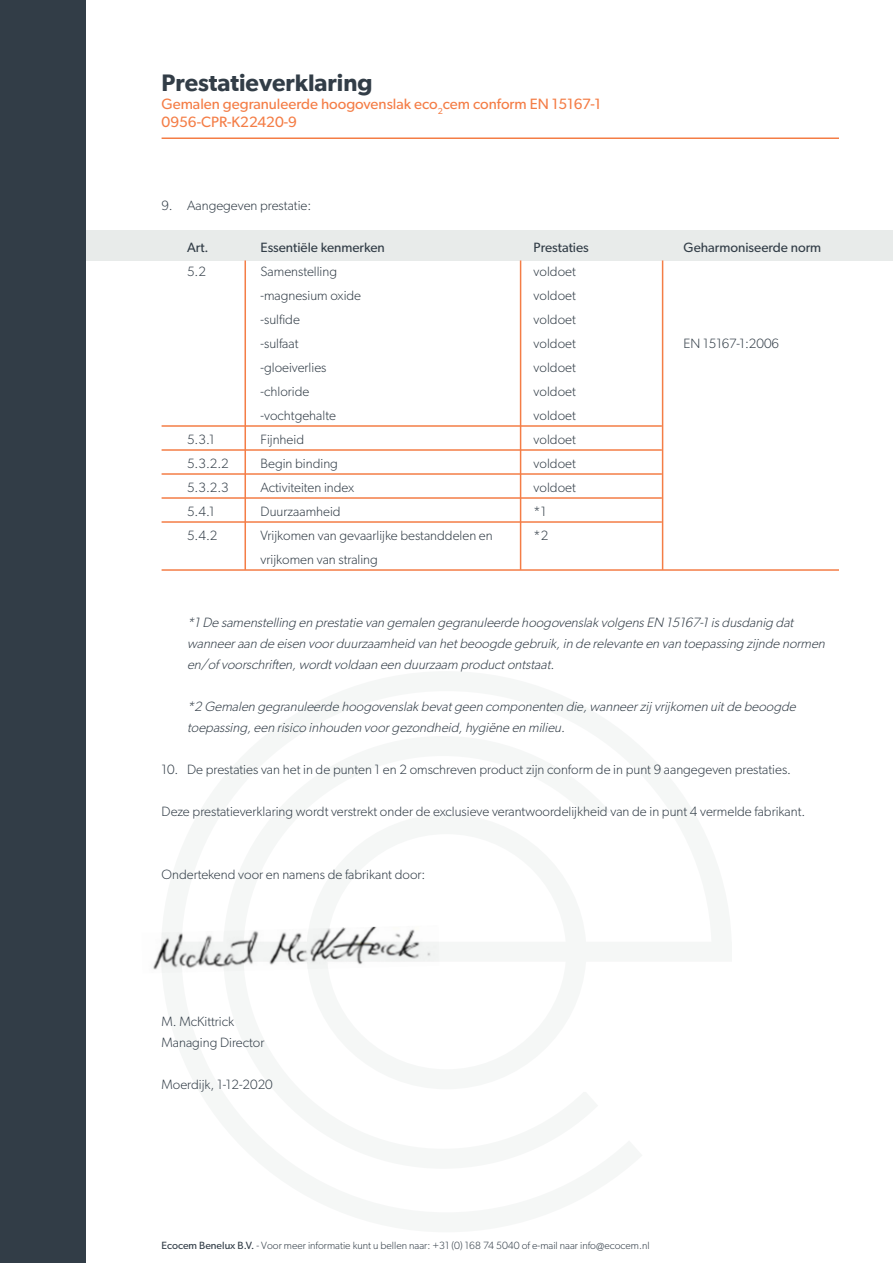
<style>
.page{position:relative;width:893px;height:1263px;background:#fff}
.page>*{position:absolute;margin:0;border:0;box-sizing:border-box;transform-origin:0 0}
.t1{font:600 24px "Gibson";color:#323d47}
.t2{font:15px "Gibson";color:#f47d46}
.t3{font:300 13.5px "Gibson";color:#323d47}
.t4{font:italic 300 13.5px/21px "Gibson";color:#323d47}
.t5{font:13.5px "Gibson";color:#323d47}
.t6{font:300 10.5px "Gibson";color:#323d47}
.s1{font-weight:400}
</style>
<div class="page">
<div style="left:85px;top:230px;width:808px;height:30px;background:#e8ebea"></div>
<img style="left:153px;top:926px;width:286px;height:47px">
<div style="left:0;top:0;width:85px;height:1263px;background:#323d47"></div>
<hr style="left:162px;top:137px;width:677px;height:2px;background:#f47d46">
<hr style="left:162px;top:425px;width:500px;height:2px;background:#f47d46">
<hr style="left:162px;top:449px;width:500px;height:2px;background:#f47d46">
<hr style="left:162px;top:473px;width:500px;height:2px;background:#f47d46">
<hr style="left:162px;top:497px;width:500px;height:2px;background:#f47d46">
<hr style="left:162px;top:521px;width:500px;height:2px;background:#f47d46">
<hr style="left:162px;top:569px;width:677px;height:2px;background:#f47d46">
<hr style="left:662px;top:260px;width:1px;height:310px;background:#f47d46">
<hr style="left:520px;top:260px;width:1px;height:310px;background:#f47d46">
<hr style="left:244px;top:260px;width:2px;height:310px;background:#f47d46">
<p class="t1" style="left:162px;top:69px;width:212px">Prestatieverklaring</p>
<p class="t2" style="left:162px;top:95px;width:441px">Gemalen gegranuleerde hoogovenslak eco<sub>2</sub>cem conform EN 15167-1</p>
<p class="t2" style="left:162px;top:113px;width:137px">0956-CPR-K22420-9</p>
<p class="t3" style="left:162px;top:197px;width:151px">9. Aangegeven prestatie:</p>
<p class="t5" style="left:187px;top:239px;width:23px">Art.</p>
<p class="t5" style="left:261px;top:239px;width:126px">Essentiële kenmerken</p>
<p class="t5" style="left:534px;top:239px;width:57px">Prestaties</p>
<p class="t5" style="left:684px;top:239px;width:139px">Geharmoniseerde norm</p>
<p class="t3" style="left:187px;top:263px;width:20px">5.2</p>
<p class="t3" style="left:261px;top:263px;width:78px">Samenstelling</p>
<p class="t3" style="left:534px;top:263px;width:44px">voldoet</p>
<p class="t3" style="left:261px;top:287px;width:102px">-magnesium oxide</p>
<p class="t3" style="left:534px;top:287px;width:44px">voldoet</p>
<p class="t3" style="left:261px;top:311px;width:41px">-sulfide</p>
<p class="t3" style="left:534px;top:311px;width:44px">voldoet</p>
<p class="t3" style="left:261px;top:335px;width:39px">-sulfaat</p>
<p class="t3" style="left:534px;top:335px;width:44px">voldoet</p>
<p class="t3" style="left:684px;top:335px;width:97px">EN 15167-1:2006</p>
<p class="t3" style="left:261px;top:359px;width:67px">-gloeiverlies</p>
<p class="t3" style="left:534px;top:359px;width:44px">voldoet</p>
<p class="t3" style="left:261px;top:383px;width:50px">-chloride</p>
<p class="t3" style="left:534px;top:383px;width:44px">voldoet</p>
<p class="t3" style="left:261px;top:407px;width:77px">-vochtgehalte</p>
<p class="t3" style="left:534px;top:407px;width:44px">voldoet</p>
<p class="t3" style="left:187px;top:431px;width:29px">5.3.1</p>
<p class="t3" style="left:261px;top:431px;width:45px">Fijnheid</p>
<p class="t3" style="left:534px;top:431px;width:44px">voldoet</p>
<p class="t3" style="left:187px;top:455px;width:43px">5.3.2.2</p>
<p class="t3" style="left:261px;top:455px;width:79px">Begin binding</p>
<p class="t3" style="left:534px;top:455px;width:44px">voldoet</p>
<p class="t3" style="left:187px;top:479px;width:43px">5.3.2.3</p>
<p class="t3" style="left:261px;top:479px;width:95px">Activiteiten index</p>
<p class="t3" style="left:534px;top:479px;width:44px">voldoet</p>
<p class="t3" style="left:187px;top:503px;width:29px">5.4.1</p>
<p class="t3" style="left:261px;top:503px;width:82px">Duurzaamheid</p>
<p class="t3" style="left:534px;top:503px;width:14px">*1</p>
<p class="t3" style="left:187px;top:527px;width:32px">5.4.2</p>
<p class="t3" style="left:261px;top:527px;width:234px">Vrijkomen van gevaarlijke bestanddelen en</p>
<p class="t3" style="left:534px;top:527px;width:16px">*2</p>
<p class="t3" style="left:261px;top:551px;width:119px">vrijkomen van straling</p>
<p class="t4" style="left:187px;top:611px;width:643px">*1De samenstelling en prestatie van gemalen gegranuleerde hoogovenslakvolgensEN 15167-1isdusdanig dat wanneeraan de eisen voorduurzaamheid van hetbeoogde gebruik,in de relevante en van toepassing zijnde normen en/ofvoorschriften,wordtvoldaan een duurzaam productontstaat.</p>
<p class="t4" style="left:187px;top:695px;width:614px">*2 Gemalen gegranuleerde hoogovenslakbevatgeen componenten die,wanneerzij vrijkomen uitde beoogde toepassing,een risico inhouden voorgezondheid,hygiëne en milieu.</p>
<p class="t3" style="left:162px;top:761px;width:631px">10. De prestaties van het in de punten 1 en 2 omschreven product zijn conform de in punt 9 aangegeven prestaties.</p>
<p class="t3" style="left:162px;top:803px;width:645px">Deze prestatieverklaring wordt verstrekt onder de exclusieve verantwoordelijkheid van de in punt 4 vermelde fabrikant.</p>
<p class="t3" style="left:162px;top:866px;width:265px">Ondertekend voor en namens de fabrikant door:</p>
<p class="t3" style="left:162px;top:1013px;width:74px">M. McKittrick</p>
<p class="t3" style="left:162px;top:1034px;width:104px">Managing Director</p>
<p class="t3" style="left:162px;top:1076px;width:113px">Moerdijk, 1-12-2020</p>
<p class="t6" style="left:162px;top:1239px;width:490px"><span class="s1">Ecocem Benelux B.V.</span> - Voor meer informatie kunt u bellen naar: +31 (0) 168 74 5040 of e-mail naar info@ecocem.nl</p>
</div>
